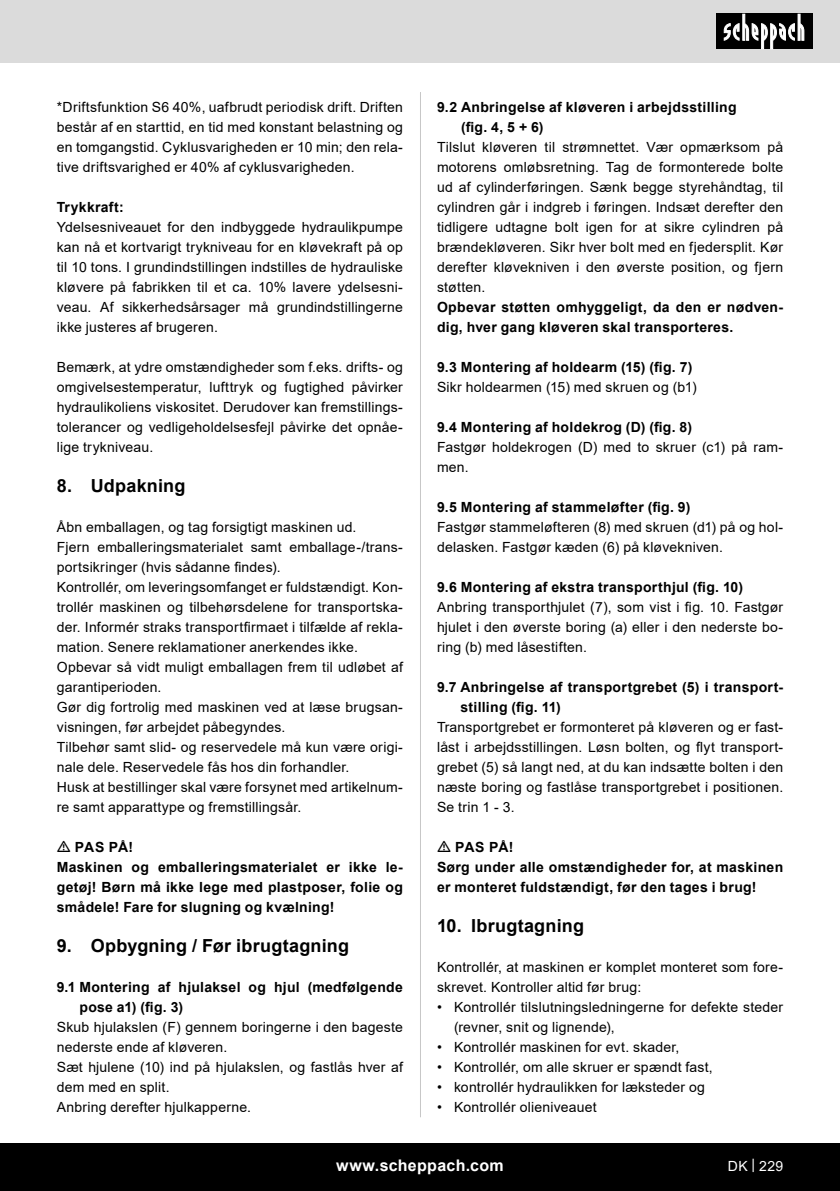
<style>
.page{position:relative;width:840px;height:1191px;background:#fff}
.page>*{position:absolute;margin:0;border:0;box-sizing:border-box;transform-origin:0 0}
.t1{font:700 18px "Arial";letter-spacing:.01em;color:#000}
.t2{font:700 16px "Arial";letter-spacing:.02em;color:#fff}
.Basiseinstellung{font:14px/20px "Arial";letter-spacing:.015em;color:#000}
.Grundtext_Bold{font:700 14px/20px "Arial";letter-spacing:.02em;color:#000}
.Grundtext_TT{font:14px/20px "Arial";letter-spacing:.015em;color:#000}
.Grundtext_TT-2{font:700 14px/20px "Arial";letter-spacing:.02em;color:#000}
.Basiseinstellung-2{font:700 14px "Arial";letter-spacing:.02em;color:#000}
.t3{font:14px "Arial";color:#fff}
</style>
<div class="page">
<div style="left:0;top:0;width:839px;height:63px;background:#dbdbdb"></div>
<div style="left:0;top:1143px;width:839px;height:48px;background:#000"></div>
<div style="left:716px;top:14px;width:96px;height:35px;background:#000"></div>
<svg style="left:723px;top:14px;width:81px;height:35px"></svg>
<hr style="left:420px;top:92px;width:1px;height:1025px;background:#c7c7c7">
<p class="Basiseinstellung" style="left:57px;top:97px;width:347px;text-align:justify">*Driftsfunktion S6 40%, uafbrudt periodisk drift. Driften består af en starttid, en tid med konstant belastning og en tomgangstid. Cyklusvarigheden er 10 min; den rela&shy;tive driftsvarighed er 40% af cyklusvarigheden.</p>
<p class="Basiseinstellung-2" style="left:57px;top:197px;width:68px">Trykkraft:</p>
<p class="Basiseinstellung" style="left:57px;top:217px;width:347px;text-align:justify">Ydelsesniveauet for den indbyggede hydraulikpumpe kan nå et kortvarigt trykniveau for en kløvekraft på op til 10 tons. I grundindstillingen indstilles de hydrauliske kløvere på fabrikken til et ca. 10% lavere ydelsesni&shy;veau. Af sikkerhedsårsager må grundindstillingerne ikke justeres af brugeren.</p>
<p class="Basiseinstellung" style="left:57px;top:357px;width:347px;text-align:justify">Bemærk, at ydre omstændigheder som f.eks. drifts- og omgivelsestemperatur, lufttryk og fugtighed påvirker hydraulikoliens viskositet. Derudover kan fremstillings&shy;tolerancer og vedligeholdelsesfejl påvirke det opnåe&shy;lige trykniveau.</p>
<p class="t1" style="left:57px;top:473px;width:130px">8. Udpakning</p>
<p class="Basiseinstellung" style="left:57px;top:517px;width:301px">Åbn emballagen, og tag forsigtigt maskinen ud.</p>
<p class="Basiseinstellung" style="left:57px;top:537px;width:347px">Fjern emballeringsmaterialet samt emballage-/trans&shy;portsikringer (hvis sådanne findes).</p>
<p class="Basiseinstellung" style="left:57px;top:577px;width:347px;text-align:justify">Kontrollér, om leveringsomfanget er fuldstændigt. Kon&shy;trollér maskinen og tilbehørsdelene for transportska&shy;der. Informér straks transportfirmaet i tilfælde af rekla&shy;mation. Senere reklamationer anerkendes ikke.</p>
<p class="Basiseinstellung" style="left:57px;top:657px;width:347px">Opbevar så vidt muligt emballagen frem til udløbet af garantiperioden.</p>
<p class="Basiseinstellung" style="left:57px;top:697px;width:347px">Gør dig fortrolig med maskinen ved at læse brugsan&shy;visningen, før arbejdet påbegyndes.</p>
<p class="Basiseinstellung" style="left:57px;top:737px;width:347px">Tilbehør samt slid- og reservedele må kun være origi&shy;nale dele. Reservedele fås hos din forhandler.</p>
<p class="Basiseinstellung" style="left:57px;top:777px;width:347px">Husk at bestillinger skal være forsynet med artikelnum&shy;re samt apparattype og fremstillingsår.</p>
<p class="Grundtext_TT-2" style="left:75px;top:837px;width:60px">PAS PÅ!</p>
<p class="Grundtext_Bold" style="left:57px;top:857px;width:347px;text-align:justify">Maskinen og emballeringsmaterialet er ikke le&shy;getøj! Børn må ikke lege med plastposer, folie og smådele! Fare for slugning og kvælning!</p>
<p class="t1" style="left:57px;top:933px;width:294px">9. Opbygning / Før ibrugtagning</p>
<p class="Grundtext_TT-2" style="left:79px;top:977px;width:325px;text-indent:-23px">9.1 Montering af hjulaksel og hjul (medfølgende pose a1) (fig. 3)</p>
<p class="Grundtext_TT" style="left:57px;top:1017px;width:347px">Skub hjulakslen (F) gennem boringerne i den bageste nederste ende af kløveren.</p>
<p class="Grundtext_TT" style="left:57px;top:1057px;width:347px">Sæt hjulene (10) ind på hjulakslen, og fastlås hver af dem med en split.</p>
<p class="Grundtext_TT" style="left:57px;top:1097px;width:196px">Anbring derefter hjulkapperne.</p>
<p class="Grundtext_TT-2" style="left:461px;top:97px;width:277px;text-indent:-24px">9.2 Anbringelse af kløveren i arbejdsstilling (fig. 4, 5 + 6)</p>
<p class="Basiseinstellung" style="left:437px;top:137px;width:347px;text-align:justify">Tilslut kløveren til strømnettet. Vær opmærksom på motorens omløbsretning. Tag de formonterede bolte ud af cylinderføringen. Sænk begge styrehåndtag, til cylindren går i indgreb i føringen. Indsæt derefter den tidligere udtagne bolt igen for at sikre cylindren på brændekløveren. Sikr hver bolt med en fjedersplit. Kør derefter kløvekniven i den øverste position, og fjern støtten.</p>
<p class="Grundtext_Bold" style="left:437px;top:297px;width:347px">Opbevar støtten omhyggeligt, da den er nødven&shy;dig, hver gang kløveren skal transporteres.</p>
<p class="Grundtext_Bold" style="left:437px;top:357px;width:257px">9.3 Montering af holdearm (15) (fig. 7)</p>
<p class="Basiseinstellung" style="left:437px;top:377px;width:261px">Sikr holdearmen (15) med skruen og (b1)</p>
<p class="Grundtext_Bold" style="left:437px;top:417px;width:256px">9.4 Montering af holdekrog (D) (fig. 8)</p>
<p class="Basiseinstellung" style="left:437px;top:437px;width:347px">Fastgør holdekrogen (D) med to skruer (c1) på ram&shy;men.</p>
<p class="Grundtext_Bold" style="left:437px;top:497px;width:255px">9.5 Montering af stammeløfter (fig. 9)</p>
<p class="Basiseinstellung" style="left:437px;top:517px;width:347px">Fastgør stammeløfteren (8) med skruen (d1) på og hol&shy;delasken. Fastgør kæden (6) på kløvekniven.</p>
<p class="Grundtext_Bold" style="left:437px;top:577px;width:307px">9.6 Montering af ekstra transporthjul (fig. 10)</p>
<p class="Basiseinstellung" style="left:437px;top:597px;width:347px;text-align:justify">Anbring transporthjulet (7), som vist i fig. 10. Fastgør hjulet i den øverste boring (a) eller i den nederste bo&shy;ring (b) med låsestiften.</p>
<p class="Grundtext_Bold" style="left:460px;top:677px;width:324px;text-indent:-23px">9.7 Anbringelse af transportgrebet (5) i transport&shy;stilling (fig. 11)</p>
<p class="Basiseinstellung" style="left:437px;top:717px;width:347px;text-align:justify">Transportgrebet er formonteret på kløveren og er fast&shy;låst i arbejdsstillingen. Løsn bolten, og flyt transport&shy;grebet (5) så langt ned, at du kan indsætte bolten i den næste boring og fastlåse transportgrebet i positionen.<br>Se trin 1 - 3.</p>
<p class="Grundtext_TT-2" style="left:455px;top:837px;width:60px">PAS PÅ!</p>
<p class="Grundtext_Bold" style="left:437px;top:857px;width:347px">Sørg under alle omstændigheder for, at maskinen er monteret fuldstændigt, før den tages i brug!</p>
<p class="t1" style="left:437px;top:913px;width:148px">10. Ibrugtagning</p>
<p class="Basiseinstellung" style="left:437px;top:957px;width:347px">Kontrollér, at maskinen er komplet monteret som fore&shy;skrevet. Kontroller altid før brug:</p>
<p class="Basiseinstellung" style="left:454px;top:997px;width:330px;text-indent:-17px">• Kontrollér tilslutningsledningerne for defekte steder (revner, snit og lignende),</p>
<p class="Basiseinstellung" style="left:437px;top:1037px;width:244px">• Kontrollér maskinen for evt. skader,</p>
<p class="Basiseinstellung" style="left:437px;top:1057px;width:277px">• Kontrollér, om alle skruer er spændt fast,</p>
<p class="Basiseinstellung" style="left:437px;top:1077px;width:269px">• kontrollér hydraulikken for læksteder og</p>
<p class="Basiseinstellung" style="left:437px;top:1097px;width:161px">• Kontrollér olieniveauet</p>
<p class="t2" style="left:336px;top:1154px;width:169px">www.scheppach.com</p>
<p class="t3" style="left:727px;top:1156px;width:57px">DK | 229</p>
</div>
